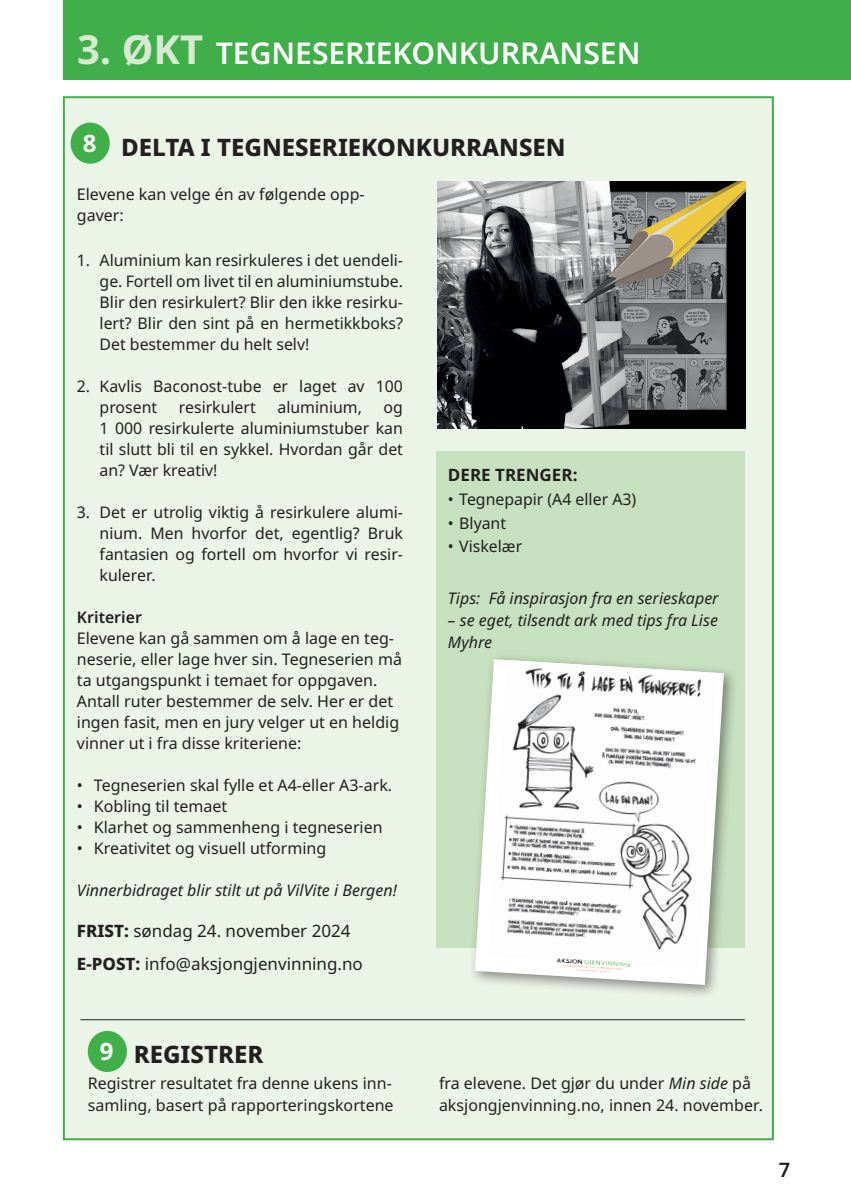
<style>
.page{position:relative;width:851px;height:1204px;background:#fff}
.page>*{position:absolute;margin:0;border:0;box-sizing:border-box;transform-origin:0 0}
.t1{font:600 30px "Noto Sans";color:#fff}
.t2{font:800 24px "Noto Sans";color:#231f20}
.t3{font:700 24px "Noto Sans";color:#fff}
.t4{font:600 20px "Noto Sans";color:#231f20}
.t5{font:17px/33.4px "Noto Sans";color:#231f20}
.t6{font:700 17px "Noto Sans";color:#231f20}
.t7{font:16px/21px "Noto Sans";color:#231f20}
.t8{font:italic 16px/22px "Noto Sans";color:#231f20}
.t9{font:600 16px "Noto Sans";color:#231f20}
.s1{font-weight:700;font-size:40px;color:#d8e9d2}
.s2{font-weight:700;color:#fff}
.s3{font-weight:800}
.s4{font-style:italic}
</style>
<div class="page">
<div style="left:63px;top:96px;width:711px;height:1044px;background:#eaf4e7;border:2px solid #40ae49"></div>
<div style="left:63px;top:0;width:788px;height:80px;background:#40ae49"></div>
<div style="left:71px;top:123px;width:39px;height:41px;background:#40ae49;border-radius:50%"></div>
<div style="left:436px;top:451px;width:308px;height:497px;background:#c7e0bf"></div>
<div style="left:468px;top:653px;width:270px;height:346px;background:#231f20;opacity:.5"></div>
<svg style="left:475px;top:659px;width:249px;height:326px;background:#e3e5e2"></svg>
<div style="left:88px;top:1031px;width:39px;height:41px;background:#40ae49;border-radius:50%"></div>
<hr style="left:80px;top:1019px;width:665px;height:1px;background:#231f20">
<img style="left:438px;top:181px;width:307px;height:247px">
<h1 class="t1" style="left:77px;top:32px;width:565px"><span class="s1">3. ØKT</span> TEGNESERIEKONKURRANSEN</h1>
<h2 class="t2" style="left:82px;top:129px;width:484px"><span class="s2">8</span> DELTA I TEGNESERIEKONKURRANSEN</h2>
<p class="t7" style="left:77px;top:184px;width:289px">Elevene kan velge én av følgende opp&shy;gaver:</p>
<p class="t7" style="left:100px;top:250px;width:305px;text-align:justify;text-indent:-23px">1. Aluminium kan resirkuleres i det uendeli&shy;ge. Fortell om livet til en aluminiumstube.<br>Blir den resirkulert? Blir den ikke resirku&shy;lert? Blir den sint på en hermetikkboks?<br>Det bestemmer du helt selv!</p>
<p class="t7" style="left:100px;top:376px;width:305px;text-indent:-23px">2. Kavlis Baconost-tube er laget av 100 prosent</p>
<p class="t7" style="left:179px;top:397px;width:78px">resirkulert</p>
<p class="t7" style="left:277px;top:397px;width:86px">aluminium,</p>
<p class="t7" style="left:100px;top:397px;width:305px;text-align:justify;text-indent:284px">og 1 000 resirkulerte aluminiumstuber kan til slutt bli til en sykkel. Hvordan går det an? Vær kreativ!</p>
<p class="t7" style="left:100px;top:502px;width:305px;text-align:justify;text-indent:-23px">3. Det er utrolig viktig å resirkulere alumi&shy;nium. Men hvorfor det, egentlig? Bruk fantasien og fortell om hvorfor vi resir&shy;kulerer.</p>
<p class="t9" style="left:77px;top:606px;width:67px">Kriterier</p>
<p class="t7" style="left:77px;top:628px;width:326px">Elevene kan gå sammen om å lage en teg&shy;neserie, eller lage hver sin. Tegneserien må ta utgangspunkt i temaet for oppgaven.<br>Antall ruter bestemmer de selv. Her er det ingen fasit, men en jury velger ut en heldig vinner ut i fra disse kriteriene:</p>
<p class="t7" style="left:77px;top:775px;width:317px">• Tegneserien skal fylle et A4-eller A3-ark.</p>
<p class="t7" style="left:77px;top:796px;width:152px">• Kobling til temaet</p>
<p class="t7" style="left:77px;top:817px;width:307px">• Klarhet og sammenheng i tegneserien</p>
<p class="t7" style="left:77px;top:838px;width:251px">• Kreativitet og visuell utforming</p>
<p class="t8" style="left:77px;top:879px;width:321px">Vinnerbidraget blir stilt ut på VilVite i Bergen!</p>
<p class="t6" style="left:448px;top:463px;width:131px">DERE TRENGER:</p>
<p class="t7" style="left:448px;top:489px;width:190px">• Tegnepapir (A4 eller A3)</p>
<p class="t7" style="left:448px;top:513px;width:60px">• Blyant</p>
<p class="t7" style="left:448px;top:536px;width:76px">• Viskelær</p>
<p class="t8" style="left:448px;top:587px;width:272px">Tips: Få inspirasjon fra en serieskaper</p>
<p class="t8" style="left:448px;top:609px;width:271px">– se eget, tilsendt ark med tips fra Lise<br>Myhre</p>
<p class="t5" style="left:77px;top:914px;width:287px"><span class="s3">FRIST:</span> søndag 24. november 2024<br><span class="s3">E-POST:</span> info@aksjongjenvinning.no</p>
<h2 class="t3" style="left:100px;top:1035px;width:16px">9</h2>
<p class="t7" style="left:88px;top:1073px;width:307px;line-height:22px">Registrer resultatet fra denne ukens inn&shy;samling, basert på rapporteringskortene</p>
<p class="t7" style="left:439px;top:1073px;width:325px;line-height:22px">fra elevene. Det gjør du under <span class="s4">Min side</span> på aksjongjenvinning.no, innen 24. november.</p>
<h2 class="t2" style="left:134px;top:1037px;width:131px">REGISTRER</h2>
<p class="t4" style="left:778px;top:1155px;width:13px">7</p>
</div>
